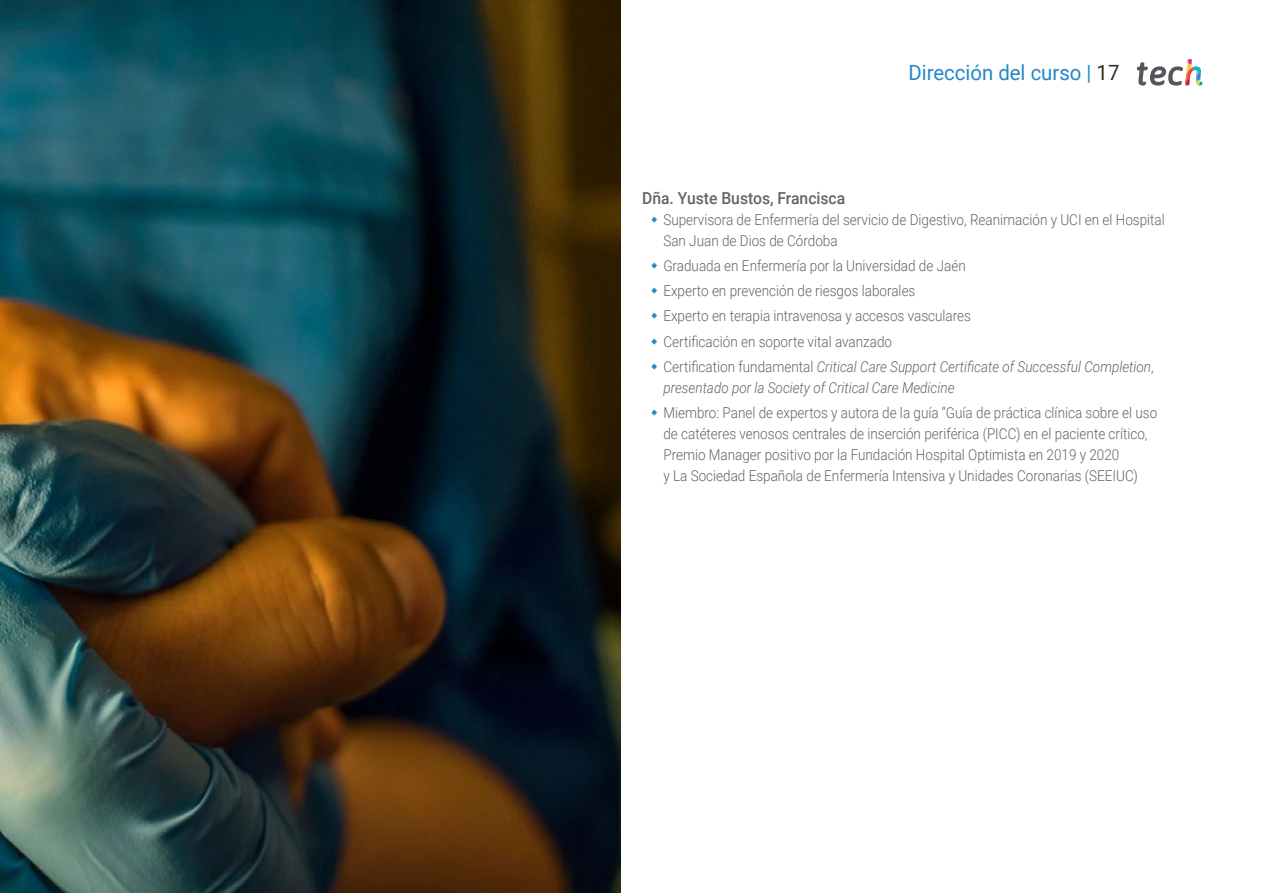
<style>
.page{position:relative;width:1263px;height:893px;background:#fff}
.page>*{position:absolute;margin:0;border:0;box-sizing:border-box;transform-origin:0 0}
.t1{font:21px "Roboto";color:#2488c9}
.t2{font:500 16.5px "Roboto";color:#61646a;scale:.95 1}
.t3{font:300 15px/21px "Roboto";color:#61646a;scale:.9 1}
.t4{font:italic 300 15px "Roboto";color:#61646a;scale:.9 1}
.s1{color:#312e20}
.s2{font-style:italic}
</style>
<div class="page">
<svg style="left:1137px;top:59px;width:65px;height:27px"></svg>
<img style="left:0;top:0;width:621px;height:893px">
<h1 class="t1" style="left:908px;top:57px;width:213px">Dirección del curso | <span class="s1">17</span></h1>
<p class="t2" style="left:642px;top:186px;width:215px">Dña. Yuste Bustos, Francisca</p>
<p class="t3" style="left:663px;top:208px;width:559px">Supervisora de Enfermería del servicio de Digestivo, Reanimación y UCI en el Hospital<br>San Juan de Dios de Córdoba</p>
<p class="t3" style="left:663px;top:252px;width:546px;line-height:25.2px">Graduada en Enfermería por la Universidad de Jaén<br>Experto en prevención de riesgos laborales<br>Experto en terapia intravenosa y accesos vasculares<br>Certificación en soporte vital avanzado<br>Certification fundamental <span class="s2">Critical Care Support Certificate of Successful Completion</span>,</p>
<p class="t4" style="left:663px;top:377px;width:325px">presentado por la Society of Critical Care Medicine</p>
<p class="t3" style="left:663px;top:402px;width:550px">Miembro: Panel de expertos y autora de la guía “Guía de práctica clínica sobre el uso de catéteres venosos centrales de inserción periférica (PICC) en el paciente crítico, Premio Manager positivo por la Fundación Hospital Optimista en 2019 y 2020<br>y La Sociedad Española de Enfermería Intensiva y Unidades Coronarias (SEEIUC)</p>
</div>
